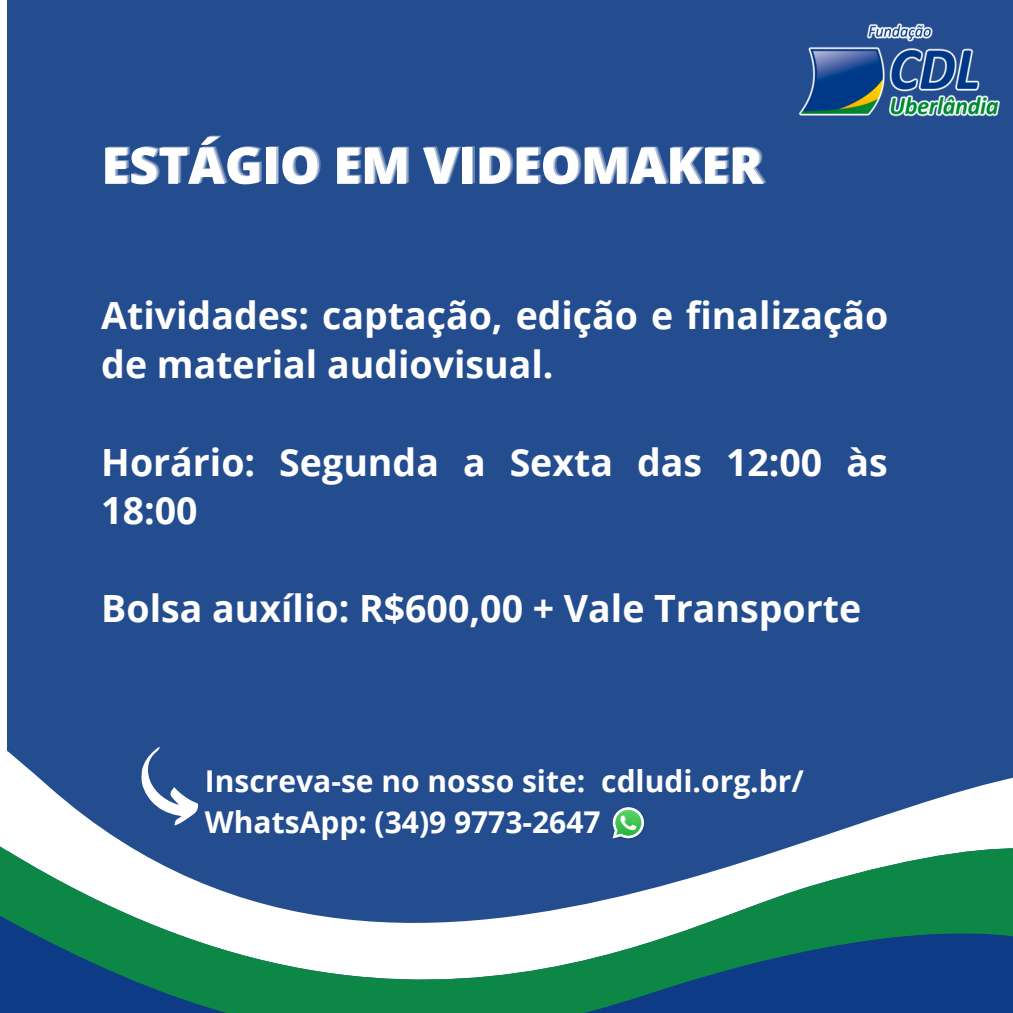
<style>
.page{position:relative;width:1013px;height:1013px;background:#fff}
.page>*{position:absolute;margin:0;border:0;box-sizing:border-box;transform-origin:0 0}
.t1{font:800 50.5px "Open Sans";color:#fff}
.t2{font:700 37.5px/48.8px "Open Sans";color:#fff}
.t3{font:700 30px "Open Sans";color:#fff}
</style>
<div class="page">
<div style="left:7px;top:0;width:1005px;height:1012px;background:#244d90"></div>
<svg style="left:0;top:750px;width:1012px;height:262px"></svg>
<img style="left:799px;top:23px;width:201px;height:94px">
<svg style="left:140px;top:747px;width:60px;height:79px"></svg>
<img style="left:611px;top:805px;width:34px;height:35px">
<svg style="left:612px;top:807px;width:32px;height:31px"></svg>
<p class="t1" style="left:101px;top:130px;width:663px">ESTÁGIO EM VIDEOMAKER</p>
<p class="t2" style="left:101px;top:290px;width:788px">Atividades: captação, edição e finalização de material audiovisual.</p>
<p class="t2" style="left:101px;top:436px;width:788px">Horário: Segunda a Sexta das 12:00 às<br>18:00</p>
<p class="t2" style="left:101px;top:583px;width:761px">Bolsa auxílio: R$600,00 + Vale Transporte</p>
<p class="t3" style="left:205px;top:760px;width:600px">Inscreva-se no nosso site: cdludi.org.br/</p>
<p class="t3" style="left:205px;top:801px;width:397px">WhatsApp: (34)9 9773-2647</p>
</div>
